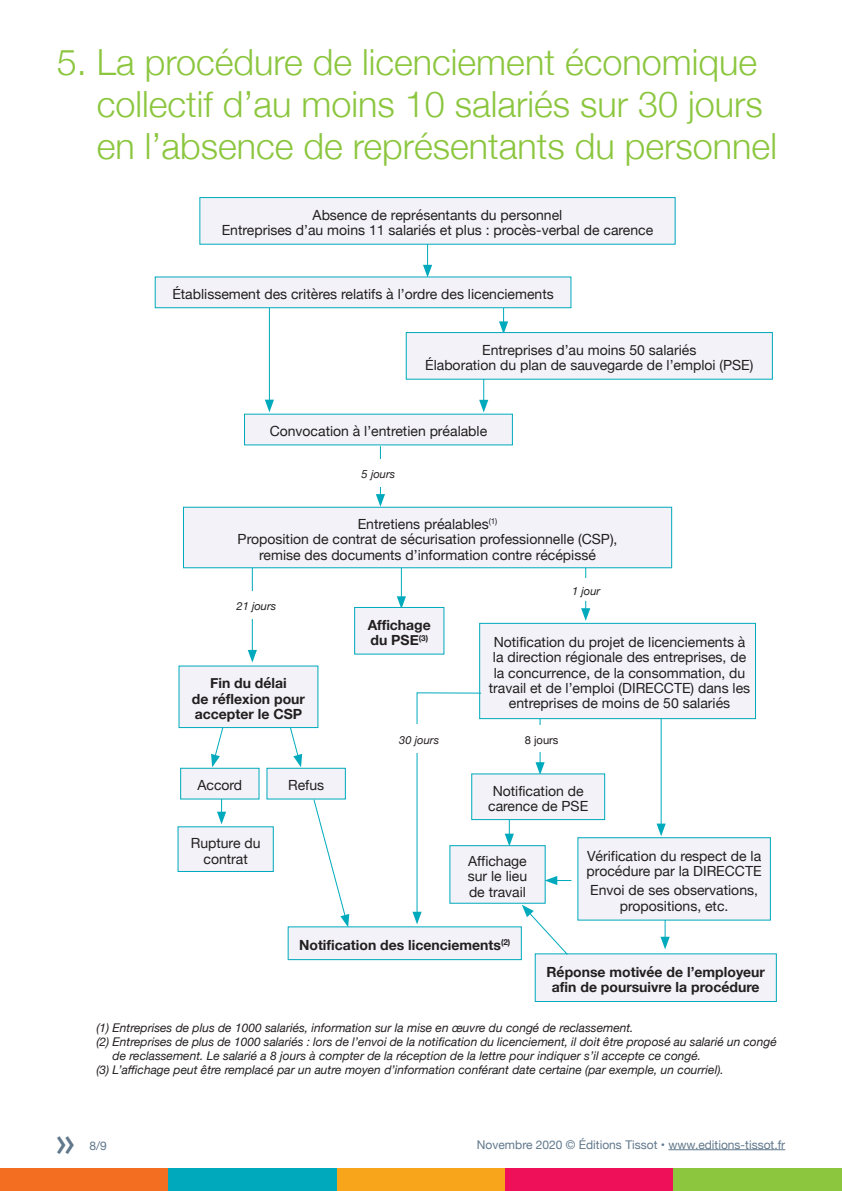
<style>
.page{position:relative;width:842px;height:1191px;background:#fff}
.page>*{position:absolute;margin:0;border:0;box-sizing:border-box;transform-origin:0 0}
.t1{font:300 36px/42px "Helvetica Neue";color:#8bc63e}
.t2{font:14px/15.4px "Helvetica Neue";color:#231f20;text-align:center}
.t3{font:700 14px/15.4px "Helvetica Neue";color:#231f20;text-align:center}
.t4{font:italic 12px "Helvetica Neue";color:#231f20}
.t5{font:12px "Helvetica Neue";color:#61788c}
.t6{font:italic 11.2px "Helvetica Neue";color:#231f20}
.t7{font:11.2px "Helvetica Neue";color:#231f20}
</style>
<div class="page">
<hr style="left:668px;top:1149px;width:117px;height:1px;background:#61788c">
<div style="left:0;top:1168px;width:168px;height:23px;background:#f36e21"></div>
<div style="left:168px;top:1168px;width:169px;height:23px;background:#00aabc"></div>
<div style="left:337px;top:1168px;width:168px;height:23px;background:#f9a51b"></div>
<div style="left:505px;top:1168px;width:169px;height:23px;background:#ee1059"></div>
<div style="left:674px;top:1168px;width:168px;height:23px;background:#8bc63e"></div>
<hr style="left:540px;top:714px;width:1px;height:51px;background:#00aabc">
<svg style="left:535px;top:762px;width:10px;height:11px"></svg>
<hr style="left:665px;top:891px;width:1px;height:49px;background:#00aabc">
<svg style="left:660px;top:936px;width:10px;height:13px"></svg>
<hr style="left:252px;top:560px;width:1px;height:93px;background:#00aabc">
<svg style="left:248px;top:650px;width:9px;height:12px"></svg>
<hr style="left:401px;top:548px;width:1px;height:51px;background:#00aabc">
<svg style="left:397px;top:596px;width:9px;height:11px"></svg>
<hr style="left:585px;top:560px;width:1px;height:51px;background:#00aabc">
<svg style="left:581px;top:608px;width:9px;height:13px"></svg>
<svg style="left:479px;top:380px;width:9px;height:32px"></svg>
<hr style="left:269px;top:300px;width:1px;height:103px;background:#00aabc">
<svg style="left:265px;top:400px;width:9px;height:12px"></svg>
<svg style="left:499px;top:308px;width:9px;height:24px"></svg>
<svg style="left:423px;top:245px;width:9px;height:31px"></svg>
<div style="left:155px;top:277px;width:416px;height:31px;background:#f2f2f8"></div>
<div style="left:155px;top:276px;width:416px;height:32px;border:1px solid #00aabc"></div>
<div style="left:406px;top:332px;width:366px;height:47px;background:#f2f2f8"></div>
<div style="left:406px;top:332px;width:367px;height:48px;border:1px solid #00aabc"></div>
<div style="left:200px;top:198px;width:475px;height:46px;background:#f2f2f8"></div>
<div style="left:199px;top:197px;width:477px;height:48px;border:1px solid #00aabc"></div>
<div style="left:183px;top:507px;width:489px;height:61px;background:#f2f2f8"></div>
<div style="left:288px;top:927px;width:233px;height:32px;background:#f2f2f8"></div>
<div style="left:288px;top:926px;width:234px;height:34px;border:1px solid #00aabc"></div>
<div style="left:244px;top:414px;width:268px;height:31px;background:#f2f2f8"></div>
<div style="left:355px;top:607px;width:89px;height:47px;background:#f2f2f8"></div>
<div style="left:354px;top:607px;width:90px;height:47px;border:1px solid #00aabc"></div>
<div style="left:535px;top:954px;width:241px;height:47px;background:#f2f2f8"></div>
<div style="left:535px;top:953px;width:242px;height:49px;border:1px solid #00aabc"></div>
<div style="left:578px;top:837px;width:192px;height:83px;background:#f2f2f8"></div>
<div style="left:577px;top:837px;width:194px;height:83px;border:1px solid #00aabc"></div>
<div style="left:480px;top:623px;width:275px;height:95px;background:#f2f2f8"></div>
<div style="left:479px;top:623px;width:277px;height:96px;border:1px solid #00aabc"></div>
<hr style="left:380px;top:446px;width:1px;height:51px;background:#00aabc">
<svg style="left:376px;top:494px;width:9px;height:13px"></svg>
<hr style="left:661px;top:718px;width:1px;height:108px;background:#00aabc">
<svg style="left:656px;top:823px;width:10px;height:13px"></svg>
<svg style="left:217px;top:799px;width:9px;height:25px"></svg>
<svg style="left:412px;top:692px;width:70px;height:232px"></svg>
<div style="left:246px;top:459px;width:265px;height:27px;background:#fff"></div>
<div style="left:210px;top:591px;width:93px;height:27px;background:#fff"></div>
<div style="left:540px;top:578px;width:92px;height:23px;background:#fff"></div>
<div style="left:507px;top:725px;width:69px;height:27px;background:#fff"></div>
<svg style="left:522px;top:905px;width:47px;height:50px"></svg>
<svg style="left:313px;top:799px;width:36px;height:128px"></svg>
<svg style="left:211px;top:728px;width:13px;height:39px"></svg>
<svg style="left:289px;top:728px;width:13px;height:39px"></svg>
<div style="left:383px;top:724px;width:72px;height:29px;background:#fff"></div>
<div style="left:178px;top:827px;width:95px;height:44px;background:#f2f2f8"></div>
<div style="left:178px;top:826px;width:96px;height:46px;border:1px solid #00aabc"></div>
<div style="left:450px;top:845px;width:95px;height:58px;background:#f2f2f8"></div>
<div style="left:472px;top:774px;width:133px;height:45px;background:#f2f2f8"></div>
<div style="left:471px;top:773px;width:134px;height:47px;border:1px solid #00aabc"></div>
<div style="left:267px;top:768px;width:78px;height:31px;background:#f2f2f8"></div>
<div style="left:266px;top:767px;width:80px;height:32px;border:1px solid #00aabc"></div>
<div style="left:181px;top:768px;width:78px;height:31px;background:#f2f2f8"></div>
<div style="left:180px;top:767px;width:80px;height:32px;border:1px solid #00aabc"></div>
<svg style="left:505px;top:819px;width:9px;height:27px"></svg>
<svg style="left:545px;top:876px;width:26px;height:9px"></svg>
<div style="left:179px;top:666px;width:139px;height:61px;background:#f2f2f8"></div>
<div style="left:178px;top:665px;width:140px;height:63px;border:1px solid #00aabc"></div>
<h1 class="t1" style="left:97px;top:38px;width:682px;text-indent:-40px">5. La procédure de licenciement économique collectif d’au moins 10 salariés sur 30 jours en l’absence de représentants du personnel</h1>
<p class="t2" style="left:222px;top:208px;width:433px">Absence de représentants du personnel<br>Entreprises d’au moins 11 salariés et plus : procès-verbal de carence</p>
<p class="t2" style="left:172px;top:287px;width:383px">Établissement des critères relatifs à l’ordre des licenciements</p>
<p class="t2" style="left:425px;top:343px;width:330px">Entreprises d’au moins 50 salariés<br>Élaboration du plan de sauvegarde de l’emploi (PSE)</p>
<p class="t2" style="left:270px;top:424px;width:219px">Convocation à l’entretien préalable</p>
<p class="t6" style="left:362px;top:466px;width:35px">5 jours</p>
<p class="t2" style="left:238px;top:517px;width:381px">Entretiens préalables<sup>(1)<br></sup>Proposition de contrat de sécurisation professionnelle (CSP), remise des documents d’information contre récépissé</p>
<p class="t6" style="left:236px;top:598px;width:41px">21 jours</p>
<p class="t3" style="left:192px;top:676px;width:115px">Fin du délai<br>de réflexion pour accepter le CSP</p>
<p class="t2" style="left:197px;top:778px;width:46px">Accord</p>
<p class="t2" style="left:288px;top:778px;width:38px">Refus</p>
<p class="t2" style="left:191px;top:836px;width:71px">Rupture du contrat</p>
<p class="t3" style="left:368px;top:617px;width:65px;text-align:left">Affichage du PSE<sup>(3)</sup></p>
<p class="t6" style="left:572px;top:583px;width:30px">1 jour</p>
<p class="t2" style="left:489px;top:635px;width:263px">Notification du projet de licenciements à la direction régionale des entreprises, de la concurrence, de la consommation, du travail et de l’emploi (DIRECCTE) dans les entreprises de moins de 50 salariés</p>
<p class="t6" style="left:399px;top:732px;width:41px">30 jours</p>
<p class="t7" style="left:525px;top:732px;width:35px">8 jours</p>
<p class="t2" style="left:488px;top:784px;width:102px">Notification de carence de PSE</p>
<p class="t2" style="left:468px;top:854px;width:61px;text-align:justify">Affichage sur le lieu de travail</p>
<p class="t2" style="left:587px;top:848px;width:177px;text-align:left">Vérification du respect de la procédure par la DIRECCTE</p>
<p class="t2" style="left:590px;top:883px;width:169px">Envoi de ses observations, propositions, etc.</p>
<p class="t3" style="left:299px;top:937px;width:213px">Notification des licenciements<sup>(2)</sup></p>
<p class="t3" style="left:546px;top:964px;width:220px">Réponse motivée de l’employeur afin de poursuivre la procédure</p>
<p class="t4" style="left:96px;top:1019px;width:539px">(1) Entreprises de plus de 1000 salariés, information sur la mise en œuvre du congé de reclassement.</p>
<p class="t4" style="left:96px;top:1033px;width:682px">(2) Entreprises de plus de 1000 salariés : lors de l’envoi de la notification du licenciement, il doit être proposé au salarié un congé</p>
<p class="t4" style="left:113px;top:1047px;width:590px">de reclassement. Le salarié a 8 jours à compter de la réception de la lettre pour indiquer s’il accepte ce congé.</p>
<p class="t4" style="left:96px;top:1061px;width:629px">(3) L’affichage peut être remplacé par un autre moyen d’information conférant date certaine (par exemple, un courriel).</p>
<p class="t5" style="left:89px;top:1136px;width:19px">8/9</p>
<p class="t5" style="left:477px;top:1135px;width:310px">Novembre 2020 © Éditions Tissot • www.editions-tissot.fr</p>
</div>
